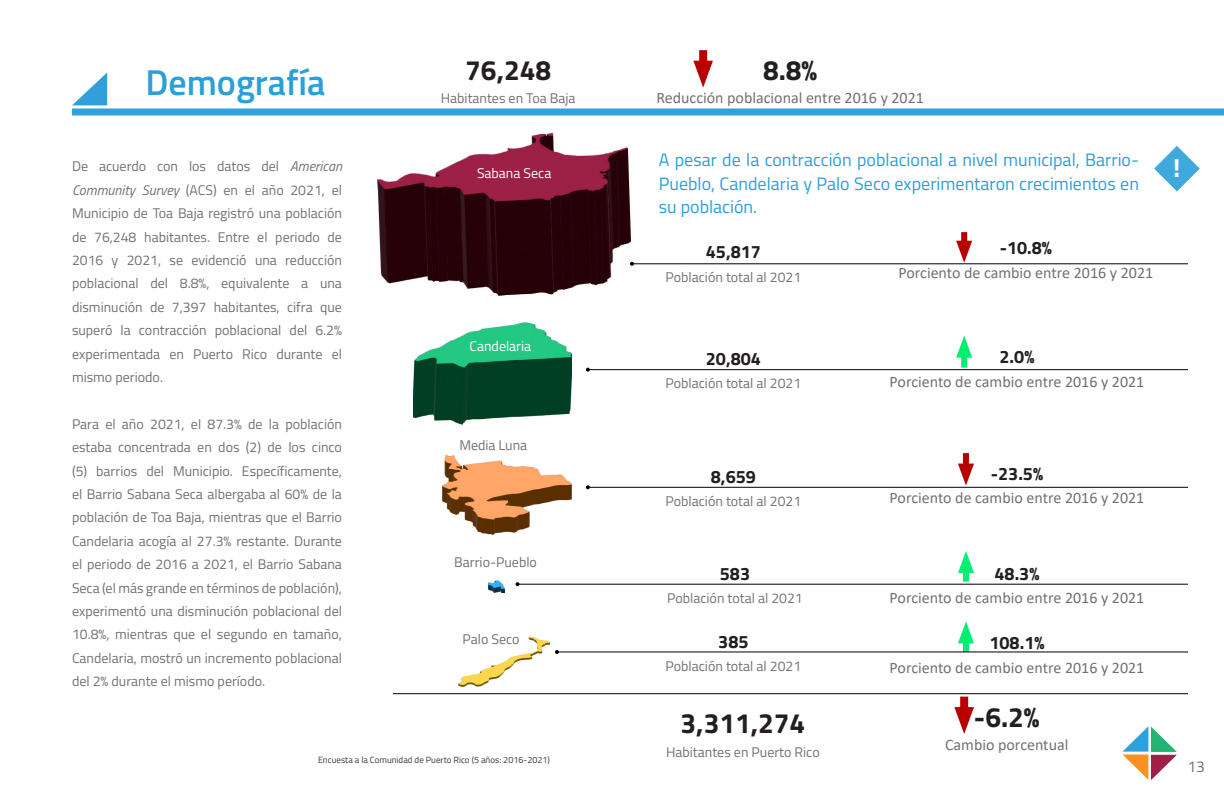
<style>
.page{position:relative;width:1224px;height:792px;background:#fff}
.page>*{position:absolute;margin:0;border:0;box-sizing:border-box;transform-origin:0 0}
.indices_titulo{font:600 36px "Titillium Web";color:#2a9fd9}
.t1{font:700 28px "Titillium Web";color:#231f20}
.Paragraph_Style_2{font:700 26px "Titillium Web";color:#fff}
.Body_Copy{font:18px/23.4px "Titillium Web";color:#2a9fd9;text-align:justify}
.t2{font:700 18px "Titillium Web";color:#231f20}
.Body_Copy-2{font:16px "Calibri";color:#75706f}
.t3{font:15.6px "Titillium Web";color:#75706f}
.Body_Copy-3{font:14px/23.4px "Titillium Web";color:#75706f;text-align:justify}
.Body_Copy-4{font:14px "Titillium Web";color:#fff}
.Paragraph_Style_2-2{font:9px "Titillium Web";color:#3b3737}
.s1{font-style:italic}
</style>
<div class="page">
<svg style="left:1122px;top:726px;width:55px;height:54px"></svg>
<div style="left:72px;top:108px;width:1152px;height:8px;background:#2fa1db"></div>
<svg style="left:72px;top:72px;width:35px;height:33px"></svg>
<img style="left:458px;top:637px;width:92px;height:49px">
<img style="left:414px;top:322px;width:158px;height:103px">
<img style="left:377px;top:132px;width:255px;height:164px">
<div style="left:699px;top:50px;width:8px;height:22px;background:#b90000"></div>
<svg style="left:693px;top:61px;width:20px;height:27px"></svg>
<div style="left:960px;top:697px;width:8px;height:21px;background:#b90000"></div>
<svg style="left:954px;top:707px;width:20px;height:27px"></svg>
<div style="left:961px;top:232px;width:6px;height:18px;background:#b90000"></div>
<svg style="left:956px;top:241px;width:16px;height:22px"></svg>
<div style="left:963px;top:453px;width:6px;height:20px;background:#b90000"></div>
<svg style="left:958px;top:464px;width:16px;height:22px"></svg>
<div style="left:961px;top:348px;width:6px;height:20px;background:#00ef73"></div>
<svg style="left:956px;top:336px;width:16px;height:22px"></svg>
<div style="left:963px;top:564px;width:6px;height:18px;background:#00ef73"></div>
<svg style="left:958px;top:551px;width:16px;height:22px"></svg>
<div style="left:963px;top:634px;width:6px;height:18px;background:#00ef73"></div>
<svg style="left:958px;top:621px;width:16px;height:22px"></svg>
<hr style="left:632px;top:263px;width:556px;height:1px;background:#000">
<svg style="left:630px;top:262px;width:4px;height:4px"></svg>
<hr style="left:588px;top:369px;width:600px;height:1px;background:#000">
<svg style="left:586px;top:368px;width:4px;height:4px"></svg>
<hr style="left:588px;top:487px;width:600px;height:1px;background:#000">
<svg style="left:586px;top:485px;width:4px;height:4px"></svg>
<hr style="left:518px;top:584px;width:670px;height:1px;background:#000">
<svg style="left:516px;top:582px;width:4px;height:4px"></svg>
<hr style="left:557px;top:651px;width:631px;height:1px;background:#000">
<svg style="left:555px;top:650px;width:4px;height:4px"></svg>
<hr style="left:393px;top:693px;width:795px;height:1px;background:#000">
<img style="left:442px;top:454px;width:129px;height:80px">
<img style="left:488px;top:580px;width:16px;height:13px">
<svg style="left:1154px;top:146px;width:46px;height:45px"></svg>
<p class="indices_titulo" style="left:145px;top:55px;width:182px">Demografía</p>
<p class="t1" style="left:465px;top:49px;width:87px">76,248</p>
<p class="Body_Copy-3" style="left:441px;top:86px;width:136px">Habitantes en Toa Baja</p>
<p class="Body_Copy-3" style="left:72px;top:154px;width:272px">De acuerdo con los datos del <span class="s1">American Community Survey</span> (ACS) en el año 2021, el Municipio de Toa Baja registró una población de 76,248 habitantes. Entre el periodo de 2016 y 2021, se evidenció una reducción poblacional del 8.8%, equivalente a una disminución de 7,397 habitantes, cifra que superó la contracción poblacional del 6.2% experimentada en Puerto Rico durante el mismo periodo.</p>
<p class="Body_Copy-3" style="left:72px;top:412px;width:272px">Para el año 2021, el 87.3% de la población estaba concentrada en dos (2) de los cinco (5) barrios del Municipio. Específicamente, el Barrio Sabana Seca albergaba al 60% de la población de Toa Baja, mientras que el Barrio Candelaria acogía al 27.3% restante. Durante el periodo de 2016 a 2021, el Barrio Sabana Seca (el más grande en términos de población), experimentó una disminución poblacional del 10.8%, mientras que el segundo en tamaño, Candelaria, mostró un incremento poblacional del 2% durante el mismo período.</p>
<p class="Body_Copy-4" style="left:477px;top:163px;width:76px">Sabana Seca</p>
<p class="Body_Copy-4" style="left:469px;top:336px;width:63px">Candelaria</p>
<p class="Body_Copy-3" style="left:459px;top:432px;width:69px">Media Luna</p>
<p class="Body_Copy-3" style="left:454px;top:550px;width:84px">Barrio-Pueblo</p>
<p class="Body_Copy-3" style="left:463px;top:627px;width:59px">Palo Seco</p>
<p class="Paragraph_Style_2-2" style="left:318px;top:753px;width:233px">Encuesta a la Comunidad de Puerto Rico (5 años: 2016-2021)</p>
<p class="t1" style="left:763px;top:49px;width:56px">8.8%</p>
<p class="Body_Copy-2" style="left:656px;top:87px;width:269px">Reducción poblacional entre 2016 y 2021</p>
<p class="Body_Copy" style="left:659px;top:147px;width:482px">A pesar de la contracción poblacional a nivel municipal, Barrio-Pueblo, Candelaria y Palo Seco experimentaron crecimientos en su población.</p>
<p class="t2" style="left:706px;top:238px;width:57px">45,817</p>
<p class="Body_Copy-3" style="left:666px;top:264px;width:137px">Población total al 2021</p>
<p class="t2" style="left:1000px;top:234px;width:54px">-10.8%</p>
<p class="Body_Copy-2" style="left:899px;top:261px;width:256px">Porciento de cambio entre 2016 y 2021</p>
<p class="Paragraph_Style_2" style="left:1173px;top:148px;width:9px">!</p>
<p class="t2" style="left:706px;top:345px;width:57px">20,804</p>
<p class="Body_Copy-3" style="left:666px;top:371px;width:137px">Población total al 2021</p>
<p class="t2" style="left:1000px;top:343px;width:36px">2.0%</p>
<p class="Body_Copy-2" style="left:890px;top:370px;width:256px">Porciento de cambio entre 2016 y 2021</p>
<p class="t2" style="left:711px;top:463px;width:47px">8,659</p>
<p class="Body_Copy-3" style="left:666px;top:489px;width:137px">Población total al 2021</p>
<p class="t2" style="left:720px;top:560px;width:32px">583</p>
<p class="Body_Copy-3" style="left:667px;top:586px;width:137px">Población total al 2021</p>
<p class="t2" style="left:718px;top:628px;width:32px">385</p>
<p class="Body_Copy-3" style="left:666px;top:654px;width:137px">Población total al 2021</p>
<p class="t1" style="left:681px;top:702px;width:126px">3,311,274</p>
<p class="Body_Copy-3" style="left:666px;top:740px;width:155px">Habitantes en Puerto Rico</p>
<p class="t2" style="left:991px;top:460px;width:54px">-23.5%</p>
<p class="Body_Copy-2" style="left:890px;top:487px;width:256px">Porciento de cambio entre 2016 y 2021</p>
<p class="t2" style="left:995px;top:560px;width:46px">48.3%</p>
<p class="Body_Copy-2" style="left:890px;top:587px;width:256px">Porciento de cambio entre 2016 y 2021</p>
<p class="t2" style="left:989px;top:629px;width:57px">108.1%</p>
<p class="Body_Copy-2" style="left:890px;top:656px;width:256px">Porciento de cambio entre 2016 y 2021</p>
<p class="t1" style="left:974px;top:695px;width:67px">-6.2%</p>
<p class="Body_Copy-2" style="left:945px;top:734px;width:125px">Cambio porcentual</p>
<p class="t3" style="left:1187px;top:755px;width:19px">13</p>
</div>
